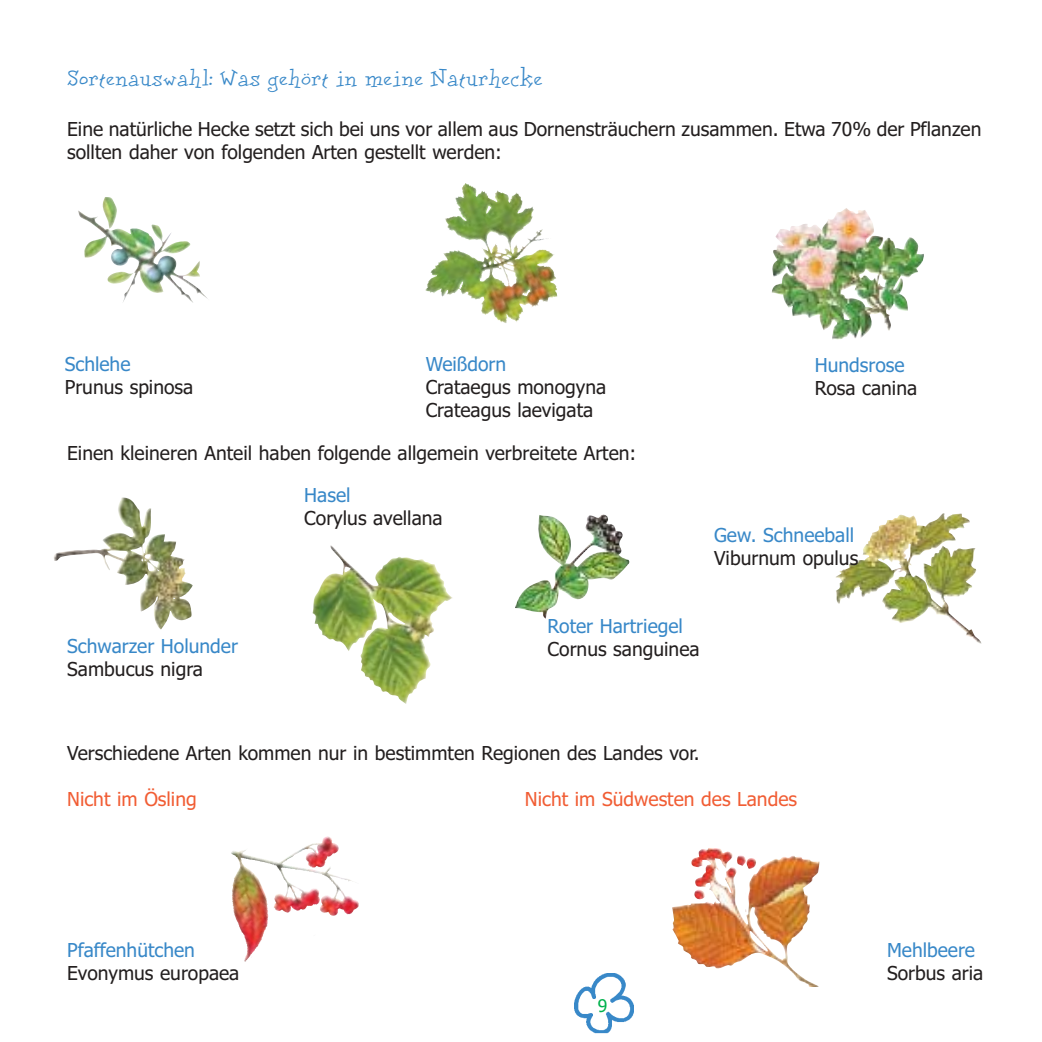
<style>
.page{position:relative;width:1042px;height:1042px;background:#fff}
.page>*{position:absolute;margin:0;border:0;box-sizing:border-box;transform-origin:0 0}
.t1{font:24.5px "Dolores";color:#3888c8}
.t2{font:19.25px/23.1px "Tahoma";color:#231f1f}
.t3{font:19.25px "Tahoma";color:#3888c8}
.t4{font:19.25px "Tahoma";color:#f15d34}
.t5{font:17.5px "Tahoma";color:#00b14c}
</style>
<div class="page">
<img style="left:575px;top:973px;width:58px;height:60px">
<img style="left:466px;top:183px;width:67px;height:32px">
<img style="left:78px;top:197px;width:130px;height:106px">
<img style="left:772px;top:208px;width:152px;height:132px">
<img style="left:312px;top:545px;width:141px;height:159px">
<img style="left:874px;top:513px;width:107px;height:130px">
<img style="left:54px;top:497px;width:139px;height:132px">
<img style="left:515px;top:514px;width:114px;height:104px">
<img style="left:232px;top:857px;width:15px;height:87px">
<img style="left:672px;top:848px;width:146px;height:138px">
<p class="t1" style="left:67px;top:69px;width:477px">Sortenauswahl: Was gehört in meine Naturhecke</p>
<p class="t2" style="left:67px;top:119px;width:915px">Eine natürliche Hecke setzt sich bei uns vor allem aus Dornensträuchern zusammen. Etwa 70% der Pflanzen sollten daher von folgenden Arten gestellt werden:</p>
<p class="t3" style="left:65px;top:356px;width:67px">Schlehe</p>
<p class="t2" style="left:65px;top:377px;width:130px">Prunus spinosa</p>
<p class="t3" style="left:425px;top:356px;width:82px">Weißdorn</p>
<p class="t2" style="left:425px;top:377px;width:182px">Crataegus monogyna<br>Crateagus laevigata</p>
<p class="t2" style="left:67px;top:442px;width:570px">Einen kleineren Anteil haben folgende allgemein verbreitete Arten:</p>
<p class="t3" style="left:304px;top:487px;width:48px">Hasel</p>
<p class="t2" style="left:304px;top:508px;width:140px">Corylus avellana</p>
<p class="t3" style="left:814px;top:357px;width:91px">Hundsrose</p>
<p class="t2" style="left:814px;top:378px;width:104px">Rosa canina</p>
<p class="t3" style="left:714px;top:527px;width:142px">Gew. Schneeball</p>
<p class="t2" style="left:714px;top:547px;width:146px">Viburnum opulus</p>
<p class="t3" style="left:67px;top:638px;width:172px">Schwarzer Holunder</p>
<p class="t2" style="left:67px;top:659px;width:137px">Sambucus nigra</p>
<p class="t3" style="left:547px;top:618px;width:137px">Roter Hartriegel</p>
<p class="t2" style="left:547px;top:638px;width:153px">Cornus sanguinea</p>
<p class="t2" style="left:67px;top:743px;width:633px">Verschiedene Arten kommen nur in bestimmten Regionen des Landes vor.</p>
<p class="t4" style="left:67px;top:791px;width:131px">Nicht im Ösling</p>
<p class="t4" style="left:525px;top:791px;width:273px">Nicht im Südwesten des Landes</p>
<p class="t3" style="left:67px;top:941px;width:129px">Pfaffenhütchen</p>
<p class="t2" style="left:67px;top:962px;width:174px">Evonymus europaea</p>
<p class="t5" style="left:597px;top:998px;width:11px">9</p>
<p class="t3" style="left:886px;top:942px;width:89px">Mehlbeere</p>
<p class="t2" style="left:886px;top:963px;width:98px">Sorbus aria</p>
</div>
